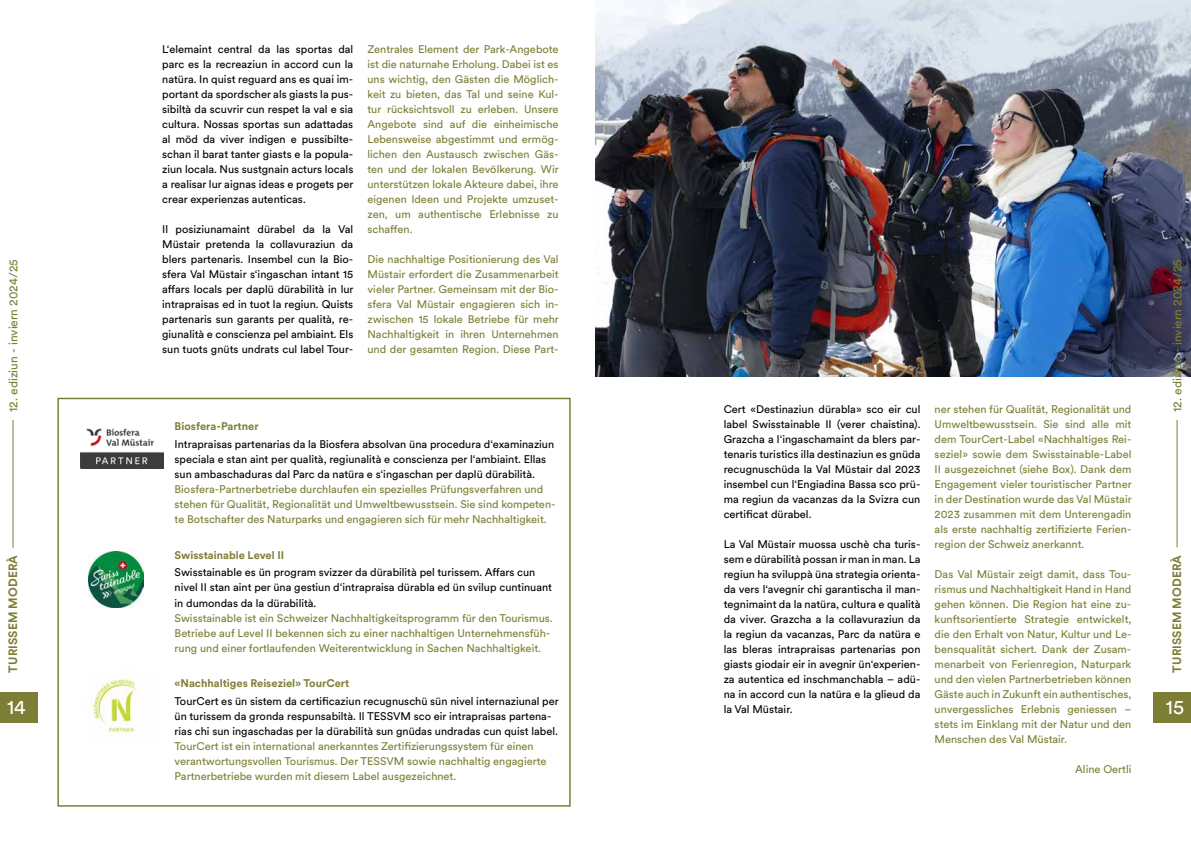
<style>
.page{position:relative;width:1191px;height:842px;background:#fff}
.page>*{position:absolute;margin:0;border:0;box-sizing:border-box;transform-origin:0 0}
.t1{font:20px "Circulargraubuenden";color:#fff}
.t2{font:12px "Circulargraubuenden";color:#7d7e35}
.t3{font:700 12px "Circulargraubuenden";letter-spacing:.01em;color:#7d7e35}
.t4{font:11px/15px "Circulargraubuenden";color:#7d7e35}
.t5{font:11px/15px "Circulargraubuenden";color:#000}
.t6{font:700 11px "Circulargraubuenden";color:#7d7e35}
</style>
<div class="page">
<div style="left:57px;top:398px;width:513px;height:409px;border:2px solid #7d7e35"></div>
<img style="left:595px;top:0;width:596px;height:376px">
<img style="left:81px;top:428px;width:82px;height:41px">
<img style="left:93px;top:678px;width:49px;height:59px">
<img style="left:88px;top:552px;width:56px;height:55px">
<div style="left:1153px;top:692px;width:38px;height:30px;background:#7d7e35"></div>
<div style="left:0;top:692px;width:38px;height:30px;background:#7d7e35"></div>
<hr style="left:1176px;top:420px;width:1px;height:127px;background:#7d7e35">
<hr style="left:13px;top:420px;width:1px;height:128px;background:#7d7e35">
<p class="t5" style="left:162px;top:41px;width:193px;text-align:justify">L‘elemaint central da las sportas dal parc es la recreaziun in accord cun la natüra. In quist reguard ans es quai im&shy;portant da spordscher als giasts la pus&shy;sibiltà da scuvrir cun respet la val e sia cultura. Nossas sportas sun adattadas al möd da viver indigen e pussibilte&shy;schan il barat tanter giasts e la popula&shy;ziun locala. Nus sustgnain acturs locals a realisar lur aignas ideas e progets per crear experienzas autenticas.</p>
<p class="t5" style="left:162px;top:221px;width:193px">Il posiziunamaint dürabel da la Val Müstair pretenda la collavuraziun da blers partenaris. Insembel cun la Bio&shy;sfera Val Müstair s‘ingaschan intant 15 affars locals per daplü dürabilità in lur intrapraisas ed in tuot la regiun. Quists partenaris sun garants per qualità, re&shy;giunalità e conscienza pel ambiaint. Els sun tuots gnüts undrats cul label Tour-</p>
<p class="t4" style="left:367px;top:41px;width:193px;text-align:justify">Zentrales Element der Park-Angebote ist die naturnahe Erholung. Dabei ist es uns wichtig, den Gästen die Möglich&shy;keit zu bieten, das Tal und seine Kul&shy;tur rücksichtsvoll zu erleben. Unsere Angebote sind auf die einheimische Lebensweise abgestimmt und ermög&shy;lichen den Austausch zwischen Gäs&shy;ten und der lokalen Bevölkerung. Wir unterstützen lokale Akteure dabei, ihre eigenen Ideen und Projekte umzuset&shy;zen, um authentische Erlebnisse zu schaffen.</p>
<p class="t4" style="left:367px;top:251px;width:193px">Die nachhaltige Positionierung des Val Müstair erfordert die Zusammenarbeit vieler Partner. Gemeinsam mit der Bio&shy;sfera Val Müstair engagieren sich in&shy;zwischen 15 lokale Betriebe für mehr Nachhaltigkeit in ihren Unternehmen und der gesamten Region. Diese Part-</p>
<p class="t2" style="left:5px;top:412px;width:154px;rotate:-90deg">12. ediziun - inviern 2024/25</p>
<p class="t2" style="left:1169px;top:412px;width:154px;rotate:-90deg">12. ediziun - inviern 2024/25</p>
<p class="t5" style="left:723px;top:401px;width:198px;text-align:justify">Cert «Destinaziun dürabla» sco eir cul label Swisstainable II (verer chaistina).<br>Grazcha a l‘ingaschamaint da blers par&shy;tenaris turistics illa destinaziun es gnüda recugnuschüda la Val Müstair dal 2023 insembel cun l‘Engiadina Bassa sco prü&shy;ma regiun da vacanzas da la Svizra cun certificat dürabel.</p>
<p class="t5" style="left:723px;top:536px;width:198px;text-align:justify">La Val Müstair muossa uschè cha turis&shy;sem e dürabilità possan ir man in man. La regiun ha sviluppà üna strategia orienta&shy;da vers l‘avegnir chi garantischa il man&shy;tegnimaint da la natüra, cultura e qualità da viver. Grazcha a la collavuraziun da la regiun da vacanzas, Parc da natüra e las bleras intrapraisas partenarias pon giasts giodair eir in avegnir ün‘experien&shy;za autentica ed inschmanchabla – adü&shy;na in accord cun la natüra e la glieud da la Val Müstair.</p>
<p class="t4" style="left:934px;top:401px;width:198px;text-align:justify">ner stehen für Qualität, Regionalität und Umweltbewusstsein. Sie sind alle mit dem TourCert-Label «Nachhaltiges Rei&shy;seziel» sowie dem Swisstainable-Label II ausgezeichnet (siehe Box). Dank dem Engagement vieler touristischer Partner in der Destination wurde das Val Müstair 2023 zusammen mit dem Unterengadin als erste nachhaltig zertifizierte Ferien&shy;region der Schweiz anerkannt.</p>
<p class="t4" style="left:934px;top:566px;width:198px;text-align:justify">Das Val Müstair zeigt damit, dass Tou&shy;rismus und Nachhaltigkeit Hand in Hand gehen können. Die Region hat eine zu&shy;kunftsorientierte Strategie entwickelt, die den Erhalt von Natur, Kultur und Le&shy;bensqualität sichert. Dank der Zusam&shy;menarbeit von Ferienregion, Naturpark und den vielen Partnerbetrieben können Gäste auch in Zukunft ein authentisches, unvergessliches Erlebnis geniessen – stets im Einklang mit der Natur und den Menschen des Val Müstair.</p>
<p class="t4" style="left:1075px;top:761px;width:58px">Aline Oertli</p>
<p class="t6" style="left:175px;top:419px;width:86px">Biosfera-Partner</p>
<p class="t5" style="left:175px;top:436px;width:381px">Intrapraisas partenarias da la Biosfera absolvan üna procedura d‘examinaziun speciala e stan aint per qualità, regiunalità e conscienza per l‘ambiaint. Ellas sun ambaschaduras dal Parc da natüra e s‘ingaschan per daplü dürabilità.</p>
<p class="t4" style="left:175px;top:481px;width:382px">Biosfera-Partnerbetriebe durchlaufen ein spezielles Prüfungsverfahren und stehen für Qualität, Regionalität und Umweltbewusstsein. Sie sind kompeten&shy;te Botschafter des Naturparks und engagieren sich für mehr Nachhaltigkeit.</p>
<p class="t6" style="left:175px;top:547px;width:111px">Swisstainable Level II</p>
<p class="t5" style="left:175px;top:565px;width:379px">Swisstainable es ün program svizzer da dürabilità pel turissem. Affars cun nivel II stan aint per üna gestiun d‘intrapraisa dürabla ed ün svilup cuntinuant in dumondas da la dürabilità.</p>
<p class="t4" style="left:175px;top:610px;width:379px">Swisstainable ist ein Schweizer Nachhaltigkeitsprogramm für den Tourismus.<br>Betriebe auf Level II bekennen sich zu einer nachhaltigen Unternehmensfüh&shy;rung und einer fortlaufenden Weiterentwicklung in Sachen Nachhaltigkeit.</p>
<p class="t6" style="left:175px;top:676px;width:176px">«Nachhaltiges Reiseziel» TourCert</p>
<p class="t5" style="left:175px;top:693px;width:386px">TourCert es ün sistem da certificaziun recugnuschü sün nivel internaziunal per ün turissem da gronda respunsabiltà. Il TESSVM sco eir intrapraisas partena&shy;rias chi sun ingaschadas per la dürabilità sun gnüdas undradas cun quist label.</p>
<p class="t4" style="left:175px;top:738px;width:373px">TourCert ist ein international anerkanntes Zertifizierungssystem für einen verantwortungsvollen Tourismus. Der TESSVM sowie nachhaltig engagierte<br>Partnerbetriebe wurden mit diesem Label ausgezeichnet.</p>
<p class="t3" style="left:5px;top:672px;width:119px;rotate:-90deg">TURISSEM MODERÀ</p>
<p class="t3" style="left:1168px;top:672px;width:119px;rotate:-90deg">TURISSEM MODERÀ</p>
<h1 class="t1" style="left:7px;top:693px;width:20px">14</h1>
<h1 class="t1" style="left:1166px;top:693px;width:20px">15</h1>
</div>
